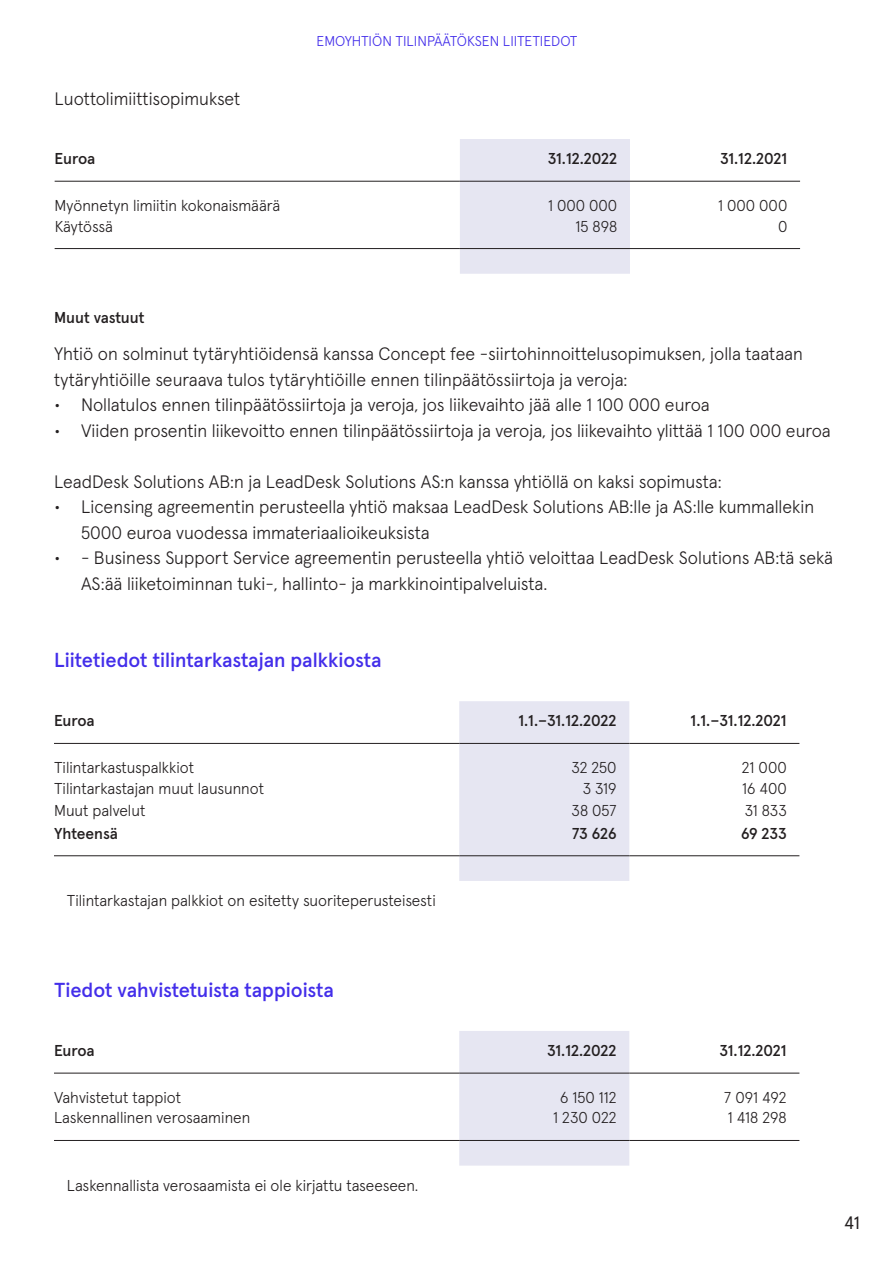
<style>
.page{position:relative;width:893px;height:1263px;background:#fff}
.page>*{position:absolute;margin:0;border:0;box-sizing:border-box;transform-origin:0 0}
.t1{font:500 20.25px "Apercu Pro";color:#432eea}
.t2{font:300 18px/25.5px "Apercu Pro";color:#231f20}
.t3{font:18px "Apercu Pro";color:#231f20}
.t4{font:300 15.75px "Apercu Pro";color:#231f20}
.t5{font:500 15.75px "Apercu Pro";letter-spacing:-.005em;color:#231f20}
.t6{font:300 14.25px "Apercu Pro";color:#432eea}
</style>
<div class="page">
<div style="left:460px;top:139px;width:170px;height:135px;background:#e6e6f2"></div>
<hr style="left:55px;top:248px;width:405px;height:1px;background:#231f20">
<hr style="left:460px;top:248px;width:170px;height:1px;background:#231f20">
<hr style="left:630px;top:248px;width:170px;height:1px;background:#231f20">
<hr style="left:55px;top:181px;width:405px;height:1px;background:#231f20">
<hr style="left:460px;top:181px;width:170px;height:1px;background:#231f20">
<hr style="left:630px;top:181px;width:170px;height:1px;background:#231f20">
<div style="left:459px;top:701px;width:170px;height:180px;background:#e6e6f2"></div>
<hr style="left:54px;top:743px;width:405px;height:1px;background:#231f20">
<hr style="left:459px;top:743px;width:170px;height:1px;background:#231f20">
<hr style="left:629px;top:743px;width:170px;height:1px;background:#231f20">
<hr style="left:54px;top:855px;width:405px;height:1px;background:#231f20">
<hr style="left:459px;top:855px;width:170px;height:1px;background:#231f20">
<hr style="left:629px;top:855px;width:170px;height:1px;background:#231f20">
<div style="left:459px;top:1031px;width:170px;height:134px;background:#e6e6f2"></div>
<hr style="left:54px;top:1073px;width:405px;height:1px;background:#231f20">
<hr style="left:459px;top:1073px;width:170px;height:1px;background:#231f20">
<hr style="left:629px;top:1073px;width:170px;height:1px;background:#231f20">
<hr style="left:54px;top:1140px;width:405px;height:1px;background:#231f20">
<hr style="left:459px;top:1140px;width:170px;height:1px;background:#231f20">
<hr style="left:629px;top:1140px;width:170px;height:1px;background:#231f20">
<p class="t2" style="left:55px;top:84px;width:187px">Luottolimiittisopimukset</p>
<p class="t6" style="left:317px;top:30px;width:263px">Emoyhtiön tilinpäätöksen liitetiedot</p>
<p class="t5" style="left:55px;top:146px;width:42px">Euroa</p>
<p class="t5" style="left:548px;top:146px;width:71px">31.12.2022</p>
<p class="t5" style="left:720px;top:146px;width:69px">31.12.2021</p>
<p class="t4" style="left:55px;top:193px;width:227px">Myönnetyn limiitin kokonaismäärä</p>
<p class="t4" style="left:548px;top:193px;width:71px">1 000 000</p>
<p class="t4" style="left:718px;top:193px;width:71px">1 000 000</p>
<p class="t4" style="left:55px;top:214px;width:60px">Käytössä</p>
<p class="t4" style="left:575px;top:214px;width:43px">15 898</p>
<p class="t4" style="left:778px;top:214px;width:11px">0</p>
<p class="t5" style="left:54px;top:306px;width:92px">Muut vastuut</p>
<p class="t2" style="left:54px;top:339px;width:778px">Yhtiö on solminut tytäryhtiöidensä kanssa Concept fee -siirtohinnoittelusopimuksen, jolla taataan tytäryhtiöille seuraava tulos tytäryhtiöille ennen tilinpäätössiirtoja ja veroja:<br>∙ Nollatulos ennen tilinpäätössiirtoja ja veroja, jos liikevaihto jää alle 1 100 000 euroa<br>∙ Viiden prosentin liikevoitto ennen tilinpäätössiirtoja ja veroja, jos liikevaihto ylittää 1 100 000 euroa</p>
<p class="t2" style="left:54px;top:467px;width:669px">LeadDesk Solutions AB:n ja LeadDesk Solutions AS:n kanssa yhtiöllä on kaksi sopimusta:</p>
<p class="t2" style="left:54px;top:492px;width:762px">∙ Licensing agreementin perusteella yhtiö maksaa LeadDesk Solutions AB:lle ja AS:lle kummallekin</p>
<p class="t2" style="left:81px;top:518px;width:350px">5000 euroa vuodessa immateriaalioikeuksista</p>
<p class="t2" style="left:54px;top:543px;width:781px">∙ - Business Support Service agreementin perusteella yhtiö veloittaa LeadDesk Solutions AB:tä sekä</p>
<p class="t2" style="left:81px;top:569px;width:468px">AS:ää liiketoiminnan tuki-, hallinto- ja markkinointipalveluista.</p>
<p class="t1" style="left:54px;top:644px;width:329px">Liitetiedot tilintarkastajan palkkiosta</p>
<p class="t5" style="left:54px;top:709px;width:42px">Euroa</p>
<p class="t5" style="left:518px;top:709px;width:100px">1.1.–31.12.2022</p>
<p class="t5" style="left:691px;top:709px;width:98px">1.1.–31.12.2021</p>
<p class="t4" style="left:54px;top:755px;width:142px">Tilintarkastuspalkkiot</p>
<p class="t4" style="left:571px;top:755px;width:47px">32 250</p>
<p class="t4" style="left:742px;top:755px;width:46px">21 000</p>
<p class="t4" style="left:54px;top:776px;width:212px">Tilintarkastajan muut lausunnot</p>
<p class="t4" style="left:583px;top:776px;width:35px">3 319</p>
<p class="t4" style="left:742px;top:776px;width:46px">16 400</p>
<p class="t4" style="left:54px;top:799px;width:93px">M uut palvelut</p>
<p class="t4" style="left:572px;top:799px;width:46px">38 057</p>
<p class="t4" style="left:745px;top:799px;width:44px">31 833</p>
<p class="t5" style="left:54px;top:821px;width:65px">Yhteensä</p>
<p class="t5" style="left:572px;top:821px;width:46px">73 626</p>
<p class="t5" style="left:741px;top:821px;width:47px">69 233</p>
<p class="t4" style="left:67px;top:888px;width:370px">Tilintarkastajan palkkiot on esitetty suoriteperusteisesti</p>
<p class="t1" style="left:54px;top:974px;width:281px">Tiedot vahvistetuista tappioista</p>
<p class="t5" style="left:54px;top:1038px;width:42px">Euroa</p>
<p class="t5" style="left:547px;top:1038px;width:71px">31.12.2022</p>
<p class="t5" style="left:719px;top:1038px;width:69px">31.12.2021</p>
<p class="t4" style="left:54px;top:1085px;width:129px">Vahvistetut tappiot</p>
<p class="t4" style="left:560px;top:1085px;width:58px">6 150 112</p>
<p class="t4" style="left:724px;top:1085px;width:64px">7 091 492</p>
<p class="t4" style="left:54px;top:1106px;width:198px">Laskennallinen verosaaminen</p>
<p class="t4" style="left:553px;top:1106px;width:65px">1 230 022</p>
<p class="t4" style="left:728px;top:1106px;width:61px">1 418 298</p>
<p class="t4" style="left:67px;top:1173px;width:353px">Laskennallista verosaamista ei ole kirjattu taseeseen.</p>
<p class="t3" style="left:844px;top:1209px;width:18px">41</p>
</div>
